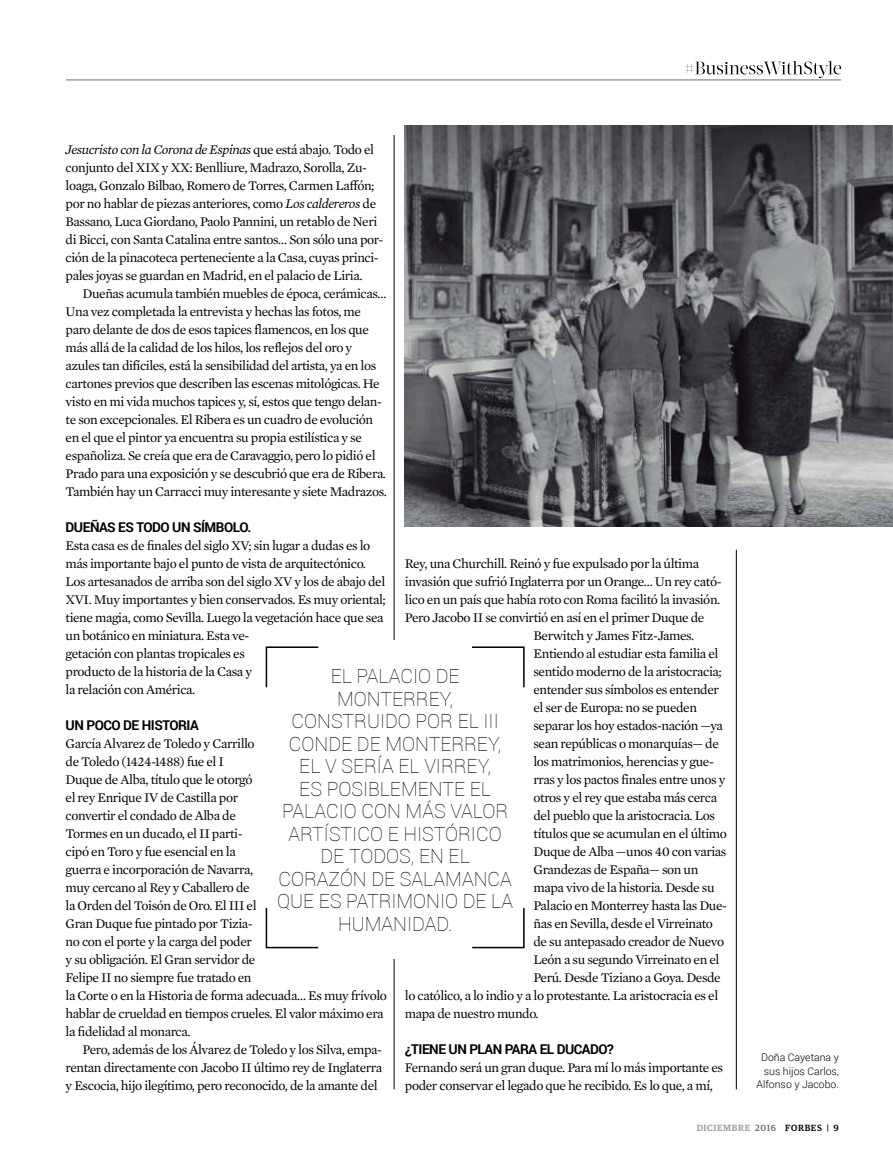
<style>
.page{position:relative;width:893px;height:1170px;background:#fff}
.page>*{position:absolute;margin:0;border:0;box-sizing:border-box;transform-origin:0 0}
.t1{font:100 19.5px "Roboto";color:#000}
.t2{font:13.5px/18px "Mercury Text G1";letter-spacing:-.03em;color:#000}
.t3{font:700 13.5px "Roboto";letter-spacing:-.035em;color:#000}
.t4{font:300 10.5px/13.5px "Roboto";color:#000;text-align:right}
.t5{font:500 9px "Guardian Egyp";letter-spacing:.07em;color:#939598}
.s1{font-style:italic}
.s2{color:#6d6e71}
.s3{color:#000}
</style>
<div class="page">
<hr style="left:66px;top:80px;width:775px;height:1px;background:#6d6e71">
<svg style="left:685px;top:61px;width:156px;height:17px"></svg>
<hr style="left:394px;top:135px;width:1px;height:954px;background:#000">
<hr style="left:736px;top:549px;width:1px;height:540px;background:#000">
<img style="left:405px;top:126px;width:488px;height:400px">
<div style="left:266px;top:639px;width:258px;height:319px;background:#fff"></div>
<svg style="left:265px;top:646px;width:54px;height:42px"></svg>
<svg style="left:472px;top:646px;width:53px;height:42px"></svg>
<svg style="left:265px;top:907px;width:54px;height:42px"></svg>
<svg style="left:472px;top:907px;width:53px;height:42px"></svg>
<p class="t2" style="left:66px;top:139px;width:319px"><span class="s1">Jesucristo con la Corona de Espinas</span> que está abajo. Todo el conjunto del XIX y XX: Benlliure, Madrazo, Sorolla, Zu&shy;loaga, Gonzalo Bilbao, Romero de Torres, Carmen Laffón; por no hablar de piezas anteriores, como <span class="s1">Los caldereros</span> de Bassano, Luca Giordano, Paolo Pannini, un retablo de Neri di Bicci, con Santa Catalina entre santos… Son sólo una por&shy;ción de la pinacoteca perteneciente a la Casa, cuyas princi&shy;pales joyas se guardan en Madrid, en el palacio de Liria.</p>
<p class="t2" style="left:66px;top:283px;width:323px;text-indent:17px">Dueñas acumula también muebles de época, cerámicas… Una vez completada la entrevista y hechas las fotos, me paro delante de dos de esos tapices flamencos, en los que más allá de la calidad de los hilos, los reflejos del oro y azules tan difíciles, está la sensibilidad del artista, ya en los cartones previos que describen las escenas mitológicas. He visto en mi vida muchos tapices y, sí, estos que tengo delan&shy;te son excepcionales. El Ribera es un cuadro de evolución en el que el pintor ya encuentra su propia estilística y se españoliza. Se creía que era de Caravaggio, pero lo pidió el Prado para una exposición y se descubrió que era de Ribera.<br>También hay un Carracci muy interesante y siete Madrazos.</p>
<p class="t3" style="left:66px;top:517px;width:187px">DUEÑAS ES TODO UN SÍMBOLO.</p>
<p class="t2" style="left:66px;top:535px;width:322px">Esta casa es de finales del siglo XV; sin lugar a dudas es lo más importante bajo el punto de vista de arquitectónico.<br>Los artesanados de arriba son del siglo XV y los de abajo del XVI. Muy importantes y bien conservados. Es muy oriental; tiene magia, como Sevilla. Luego la vegetación hace que sea un botánico en miniatura. Esta ve-<br>getación con plantas tropicales es<br>producto de la historia de la Casa y<br>la relación con América.</p>
<p class="t3" style="left:66px;top:715px;width:135px">UN POCO DE HISTORIA</p>
<p class="t2" style="left:66px;top:733px;width:323px">García Alvarez de Toledo y Carrillo<br>de Toledo (1424-1488) fue el I<br>Duque de Alba, título que le otorgó<br>el rey Enrique IV de Castilla por<br>convertir el condado de Alba de<br>Tormes en un ducado, el II parti-<br>cipó en Toro y fue esencial en la<br>guerra e incorporación de Navarra,<br>muy cercano al Rey y Caballero de<br>la Orden del Toisón de Oro. El III el<br>Gran Duque fue pintado por Tizia-<br>no con el porte y la carga del poder<br>y su obligación. El Gran servidor de<br>Felipe II no siempre fue tratado en<br>la Corte o en la Historia de forma adecuada… Es muy frívolo hablar de crueldad en tiempos crueles. El valor máximo era la fidelidad al monarca.</p>
<p class="t2" style="left:66px;top:1039px;width:318px;text-align:justify;text-indent:17px">Pero, además de los Álvarez de Toledo y los Silva, empa&shy;rentan directamente con Jacobo II último rey de Inglaterra y Escocia, hijo ilegítimo, pero reconocido, de la amante del</p>
<p class="t2" style="left:405px;top:553px;width:296px">Rey, una Churchill. Reinó y fue expulsado por la última</p>
<p class="t2" style="left:405px;top:571px;width:318px">invasión que sufrió Inglaterra por un Orange… Un rey cató-</p>
<p class="t2" style="left:405px;top:589px;width:317px">lico en un país que había roto con Roma facilitó la invasión.</p>
<p class="t2" style="left:405px;top:607px;width:301px">Pero Jacobo II se convirtió en así en el primer Duque de</p>
<p class="t2" style="left:533px;top:625px;width:162px">Berwitch y James Fitz-James.</p>
<p class="t2" style="left:533px;top:643px;width:186px">Entiendo al estudiar esta familia el</p>
<p class="t2" style="left:533px;top:661px;width:190px">sentido moderno de la aristocracia;</p>
<p class="t2" style="left:533px;top:679px;width:187px">entender sus símbolos es entender</p>
<p class="t2" style="left:533px;top:697px;width:165px">el ser de Europa: no se pueden</p>
<p class="t2" style="left:533px;top:715px;width:191px">separar los hoy estados-nación —ya</p>
<p class="t2" style="left:533px;top:733px;width:187px">sean repúblicas o monarquías— de</p>
<p class="t2" style="left:533px;top:751px;width:182px">los matrimonios, herencias y gue-</p>
<p class="t2" style="left:533px;top:769px;width:193px">rras y los pactos finales entre unos y</p>
<p class="t2" style="left:533px;top:787px;width:185px">otros y el rey que estaba más cerca</p>
<p class="t2" style="left:533px;top:805px;width:183px">del pueblo que la aristocracia. Los</p>
<p class="t2" style="left:533px;top:823px;width:195px">títulos que se acumulan en el último</p>
<p class="t2" style="left:533px;top:841px;width:194px">Duque de Alba —unos 40 con varias</p>
<p class="t2" style="left:533px;top:859px;width:166px">Grandezas de España— son un</p>
<p class="t2" style="left:533px;top:877px;width:183px">mapa vivo de la historia. Desde su</p>
<p class="t2" style="left:533px;top:895px;width:195px">Palacio en Monterrey hasta las Due-</p>
<p class="t2" style="left:533px;top:913px;width:181px">ñas en Sevilla, desde el Virreinato</p>
<p class="t2" style="left:533px;top:931px;width:192px">de su antepasado creador de Nuevo</p>
<p class="t2" style="left:533px;top:949px;width:187px">León a su segundo Virreinato en el</p>
<p class="t2" style="left:533px;top:967px;width:189px">Perú. Desde Tiziano a Goya. Desde</p>
<p class="t2" style="left:405px;top:985px;width:315px">lo católico, a lo indio y a lo protestante. La aristocracia es el</p>
<p class="t2" style="left:405px;top:1003px;width:135px">mapa de nuestro mundo.</p>
<p class="t3" style="left:405px;top:1039px;width:211px">¿TIENE UN PLAN PARA EL DUCADO?</p>
<p class="t2" style="left:405px;top:1057px;width:320px">Fernando será un gran duque. Para mí lo más importante es poder conservar el legado que he recibido. Es lo que, a mí,</p>
<h1 class="t1" style="left:331px;top:662px;width:130px">EL PALACIO DE</h1>
<h1 class="t1" style="left:337px;top:685px;width:117px">MONTERREY,</h1>
<h1 class="t1" style="left:292px;top:707px;width:197px">CONSTRUIDO POR EL III</h1>
<h1 class="t1" style="left:289px;top:730px;width:214px">CONDE DE MONTERREY,</h1>
<h1 class="t1" style="left:299px;top:752px;width:193px">EL V SERÍA EL VIRREY,</h1>
<h1 class="t1" style="left:299px;top:775px;width:193px">ES POSIBLEM ENTE EL</h1>
<h1 class="t1" style="left:282px;top:797px;width:227px">PALACIO CON MÁS VALOR</h1>
<h1 class="t1" style="left:289px;top:820px;width:215px">ARTÍSTICO E HISTÓRICO</h1>
<h1 class="t1" style="left:320px;top:842px;width:151px">D E TODOS, EN EL</h1>
<h1 class="t1" style="left:279px;top:865px;width:170px">CORAZÓN D E SALAMA</h1>
<h1 class="t1" style="left:474px;top:865px;width:39px">NCA</h1>
<h1 class="t1" style="left:277px;top:887px;width:237px">QUE ES PATRIMONIO DE LA</h1>
<h1 class="t1" style="left:338px;top:910px;width:87px">HUMANIDAD</h1>
<h1 class="t1" style="left:448px;top:910px;width:6px">.</h1>
<p class="t4" style="left:756px;top:1050px;width:84px">Doña Cayetana y sus hijos Carlos,<br>Alfonso y Jacobo.</p>
<p class="t5" style="left:697px;top:1121px;width:144px">DICIEMBRE <span class="s2">2016</span> <span class="s3">FORBES | 9</span></p>
</div>
